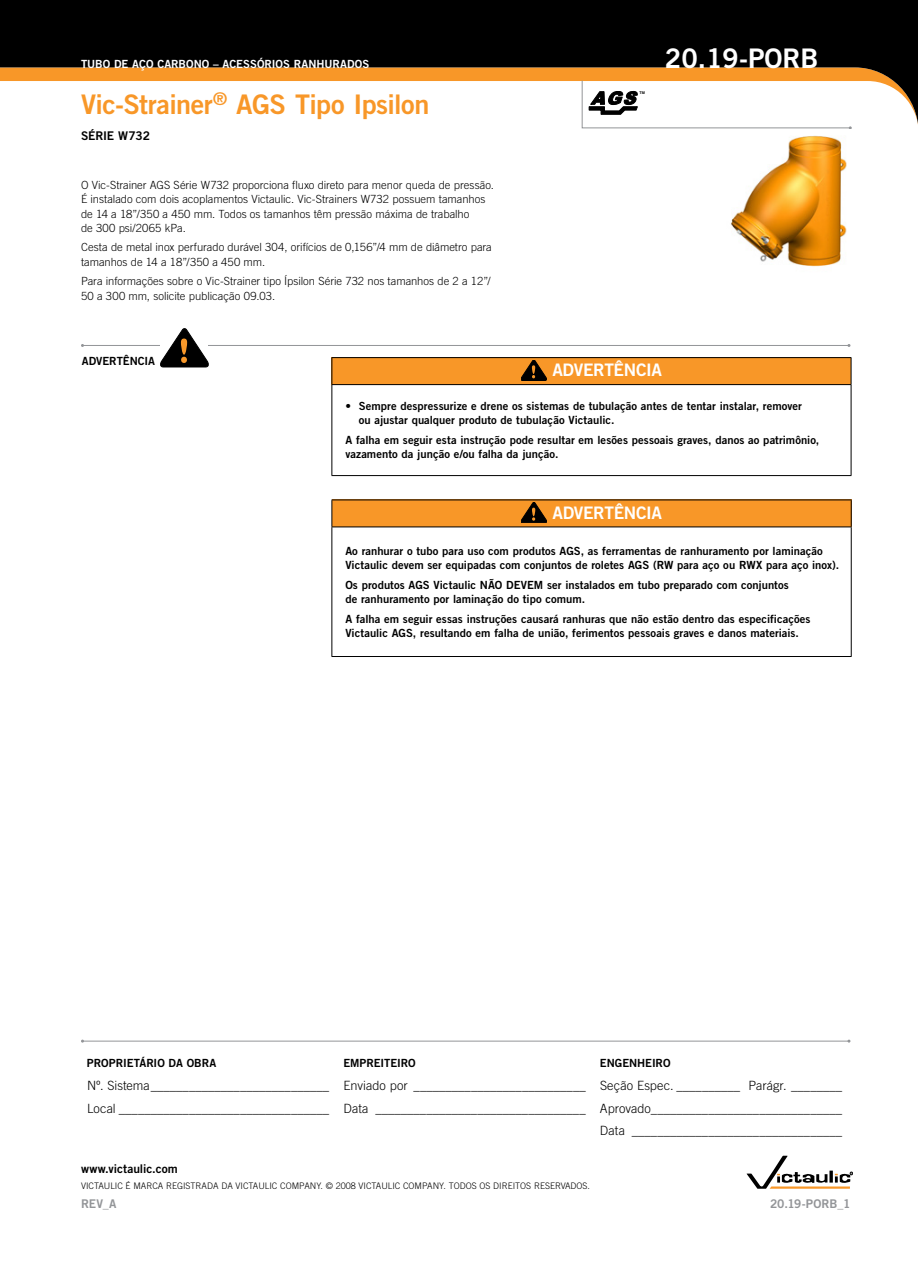
<style>
.page{position:relative;width:918px;height:1263px;background:#fff}
.page>*{position:absolute;margin:0;border:0;box-sizing:border-box;transform-origin:0 0}
.t1{font:27px "Trade Gothic LT Std Bd 2";letter-spacing:-.02em;color:#f89728}
.t2{font:27px "Trade Gothic LT Std Bd 2";color:#fff}
.t3{font:17.25px "Trade Gothic LT Std Bd 2";letter-spacing:-.02em;color:#fff}
.t4{font:300 12.75px/22.6px "Trade Gothic LT Std";letter-spacing:.005em;color:#000;text-align:right}
.t5{font:12px "Trade Gothic LT Std Bd 2";letter-spacing:-.005em;color:#000}
.t6{font:12px "Trade Gothic LT Std Bd 2";letter-spacing:-.01em;color:#939598}
.t7{font:11.25px/14.2px "Trade Gothic LT Std Bd 2";letter-spacing:.005em;color:#000}
.t8{font:300 11.25px/14.2px "Trade Gothic LT Std";color:#000}
.t9{font:11.25px "Trade Gothic LT Std Bd 2";color:#fff}
.t10{font:300 9px "Trade Gothic LT Std";color:#000}
.t11{font:700 3.75px "Helvetica";color:#000}
</style>
<div class="page">
<hr style="left:82px;top:345px;width:767px;height:1px;background:#939598">
<div style="left:332px;top:500px;width:519px;height:27px;background:#f89728"></div>
<hr style="left:332px;top:500px;width:520px;height:1px;background:#000">
<svg style="left:332px;top:500px;width:1px;height:26px"></svg>
<svg style="left:851px;top:500px;width:1px;height:26px"></svg>
<hr style="left:332px;top:526px;width:520px;height:1px;background:#000">
<hr style="left:332px;top:527px;width:1px;height:129px;background:#000">
<hr style="left:851px;top:527px;width:1px;height:129px;background:#000">
<hr style="left:332px;top:656px;width:520px;height:1px;background:#000">
<svg style="left:521px;top:502px;width:26px;height:21px"></svg>
<div style="left:332px;top:358px;width:519px;height:27px;background:#f89728"></div>
<hr style="left:332px;top:357px;width:519px;height:1px;background:#000">
<svg style="left:332px;top:358px;width:1px;height:26px"></svg>
<svg style="left:851px;top:358px;width:1px;height:26px"></svg>
<hr style="left:332px;top:384px;width:519px;height:1px;background:#000">
<hr style="left:332px;top:385px;width:1px;height:90px;background:#000">
<hr style="left:851px;top:385px;width:1px;height:90px;background:#000">
<hr style="left:332px;top:475px;width:519px;height:1px;background:#000">
<svg style="left:521px;top:360px;width:26px;height:20px"></svg>
<svg style="left:160px;top:328px;width:48px;height:39px"></svg>
<svg style="left:0;top:0;width:918px;height:125px;fill:#000"></svg>
<svg style="left:747px;top:1156px;width:106px;height:33px"></svg>
<hr style="left:82px;top:1041px;width:767px;height:1px;background:#939598">
<svg style="left:581px;top:80px;width:271px;height:49px"></svg>
<img style="left:731px;top:136px;width:116px;height:131px">
<p class="t9" style="left:81px;top:57px;width:290px">TUBO DE AÇO CARBONO – ACESSÓRIOS RANHURADOS</p>
<h1 class="t2" style="left:665px;top:42px;width:155px">20.19-PORB</h1>
<h1 class="t1" style="left:81px;top:88px;width:350px">Vic-Strainer<sup>®</sup> AGS Tipo Ipsilon</h1>
<p class="t5" style="left:81px;top:128px;width:70px">SÉRIE W732</p>
<p class="t8" style="left:81px;top:178px;width:415px">O Vic-Strainer AGS Série W732 proporciona fluxo direto para menor queda de pressão.<br>É instalado com dois acoplamentos Victaulic. Vic-Strainers W732 possuem tamanhos de 14 a 18”/350 a 450 mm. Todos os tamanhos têm pressão máxima de trabalho<br>de 300 psi/2065 kPa.</p>
<p class="t8" style="left:81px;top:240px;width:412px">Cesta de metal inox perfurado durável 304, orifícios de 0,156”/4 mm de diâmetro para tamanhos de 14 a 18”/350 a 450 mm.</p>
<p class="t8" style="left:81px;top:274px;width:411px">Para informações sobre o Vic-Strainer tipo Ípsilon Série 732 nos tamanhos de 2 a 12”/<br>50 a 300 mm, solicite publicação 09.03.</p>
<p class="t11" style="left:640px;top:91px;width:7px">TM</p>
<p class="t7" style="left:82px;top:354px;width:75px">ADVERTÊNCIA</p>
<h2 class="t3" style="left:552px;top:359px;width:111px">ADVERTÊNCIA</h2>
<p class="t7" style="left:359px;top:399px;width:445px;text-indent:-14px">• Sempre despressurize e drene os sistemas de tubulação antes de tentar instalar, remover ou ajustar qualquer produto de tubulação Victaulic.</p>
<p class="t7" style="left:345px;top:433px;width:476px">A falha em seguir esta instrução pode resultar em lesões pessoais graves, danos ao patrimônio, vazamento da junção e/ou falha da junção.</p>
<h2 class="t3" style="left:552px;top:502px;width:111px">ADVERTÊNCIA</h2>
<p class="t7" style="left:345px;top:543px;width:495px">Ao ranhurar o tubo para uso com produtos AGS, as ferramentas de ranhuramento por laminação<br>Victaulic devem ser equipadas com conjuntos de roletes AGS (RW para aço ou RWX para aço inox).</p>
<p class="t7" style="left:345px;top:577px;width:445px">Os produtos AGS Victaulic NÃO DEVEM ser instalados em tubo preparado com conjuntos de ranhuramento por laminação do tipo comum.</p>
<p class="t7" style="left:345px;top:611px;width:467px">A falha em seguir essas instruções causará ranhuras que não estão dentro das especificações<br>Victaulic AGS, resultando em falha de união, ferimentos pessoais graves e danos materiais.</p>
<p class="t7" style="left:87px;top:1056px;width:131px">PROPRIETÁRIO DA OBRA</p>
<p class="t7" style="left:343px;top:1056px;width:74px">EMPREITEIRO</p>
<p class="t7" style="left:600px;top:1056px;width:72px">ENGENHEIRO</p>
<p class="t4" style="left:87px;top:1074px;width:757px">Nº. Sistema____________________________ Enviado por ___________________________ Seção Espec. __________ Parágr. ________<br>Local _________________________________ Data _________________________________ Aprovado______________________________<br>Data _________________________________</p>
<p class="t5" style="left:81px;top:1161px;width:98px">www.victaulic.com</p>
<p class="t10" style="left:81px;top:1181px;width:511px">VICTAULIC É MARCA REGISTRADA DA VICTAULIC COMPANY. © 2008 VICTAULIC COMPANY. TODOS OS DIREITOS RESERVADOS.</p>
<p class="t6" style="left:81px;top:1197px;width:37px">REV_A</p>
<p class="t6" style="left:770px;top:1197px;width:82px">20.19-PORB_1</p>
</div>
